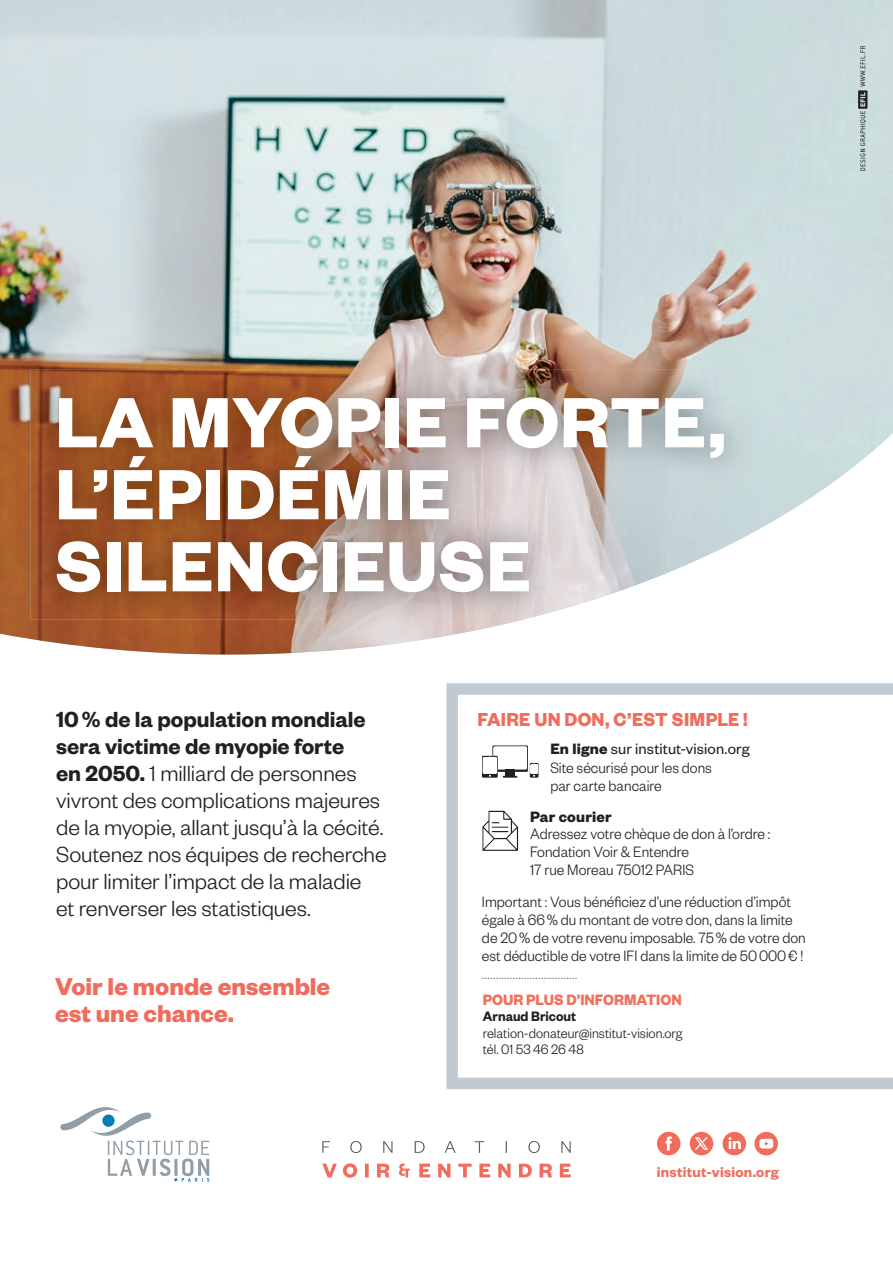
<style>
.page{position:relative;width:893px;height:1263px;background:#fff}
.page>*{position:absolute;margin:0;border:0;box-sizing:border-box;transform-origin:0 0}
.t1{font:700 78px/72px "Founders Grotesk";letter-spacing:.01em;color:#fff}
.t2{font:700 26.7px/26.7px "Founders Grotesk";color:#f16c5c}
.t3{font:300 24px/27px "Founders Grotesk";letter-spacing:-.005em;color:#231f20}
.t4{font:700 20.7px "Founders Grotesk";letter-spacing:.01em;color:#f16c5c;scale:.95 1}
.t5{font:300 16.5px/18px "Founders Grotesk";color:#231f20;scale:.95 1}
.t6{font:700 16.5px "Founders Grotesk";color:#f26f5b;scale:.95 1}
.t7{font:700 16.5px "Founders Grotesk";letter-spacing:.015em;color:#231f20}
.t8{font:600 15.75px "Founders Grotesk";letter-spacing:.015em;color:#f16c5c}
.t9{font:300 15px/16.5px "Founders Grotesk";color:#231f20;scale:.95 1}
.t10{font:600 15px "Founders Grotesk";color:#231f20;scale:.95 1}
.s1{font-weight:600}
.s2{font-weight:700}
.s3{font-weight:400}
</style>
<div class="page">
<img style="left:0;top:0;width:893px;height:654px">
<svg style="left:858px;top:46px;width:9px;height:125px"></svg>
<svg style="left:657px;top:1132px;width:23px;height:23px"></svg>
<svg style="left:754px;top:1132px;width:24px;height:23px"></svg>
<svg style="left:723px;top:1132px;width:23px;height:23px"></svg>
<svg style="left:690px;top:1132px;width:23px;height:23px"></svg>
<svg style="left:446px;top:683px;width:447px;height:406px"></svg>
<svg style="left:482px;top:745px;width:56px;height:33px"></svg>
<svg style="left:482px;top:810px;width:36px;height:41px"></svg>
<svg style="left:482px;top:978px;width:95px;height:1px"></svg>
<svg style="left:322px;top:1141px;width:249px;height:12px"></svg>
<svg style="left:322px;top:1163px;width:249px;height:15px"></svg>
<svg style="left:60px;top:1107px;width:149px;height:75px"></svg>
<img style="left:546px;top:570px;width:205px;height:50px">
<img style="left:30px;top:370px;width:516px;height:250px">
<img style="left:545px;top:370px;width:206px;height:200px">
<img style="left:545px;top:570px;width:130px;height:44px">
<h1 class="t1" style="left:55px;top:382px;width:672px">LA MYOPIE FORTE,<br>L’ÉPIDÉMIE<br>SILENCIEUSE</h1>
<p class="t3" style="left:56px;top:705px;width:332px"><span class="s1">10 % de la population mondiale sera victime de myopie forte<br>en 2050.</span> 1 milliard de personnes vivront des complications majeures de la myopie, allant jusqu’à la cécité.<br>Soutenez nos équipes de recherche pour limiter l’impact de la maladie<br>et renverser les statistiques.</p>
<h2 class="t2" style="left:55px;top:972px;width:277px">Voir le monde ensemble est une chance.</h2>
<p class="t4" style="left:478px;top:706px;width:286px">FAIRE UN DON, C’EST SIMPLE !</p>
<p class="t5" style="left:550px;top:739px;width:211px"><span class="s2">En ligne</span> <span class="s3">sur institut-vision.org<br></span>Site sécurisé pour les dons<br>par carte bancaire</p>
<p class="t7" style="left:530px;top:806px;width:83px">Par courier</p>
<p class="t5" style="left:530px;top:823px;width:254px">Adressez votre chèque de don à l’ordre :<br>Fondation Voir &amp; Entendre<br>17 rue Moreau 75012 PARIS</p>
<p class="t5" style="left:482px;top:892px;width:342px">Important : Vous bénéficiez d’une réduction d’impôt égale à 66 % du montant de votre don, dans la limite de 20 % de votre revenu imposable. 75 % de votre don est déductible de votre IFI dans la limite de 50 000 € !</p>
<p class="t6" style="left:483px;top:989px;width:211px">POUR PLUS D’INFORMATION</p>
<p class="t10" style="left:483px;top:1007px;width:100px">Arnaud Bricout</p>
<p class="t9" style="left:483px;top:1024px;width:212px">relation-donateur@institut-vision.org tél. 01 53 46 26 48</p>
<p class="t8" style="left:657px;top:1162px;width:123px">institut-vision.org</p>
</div>
